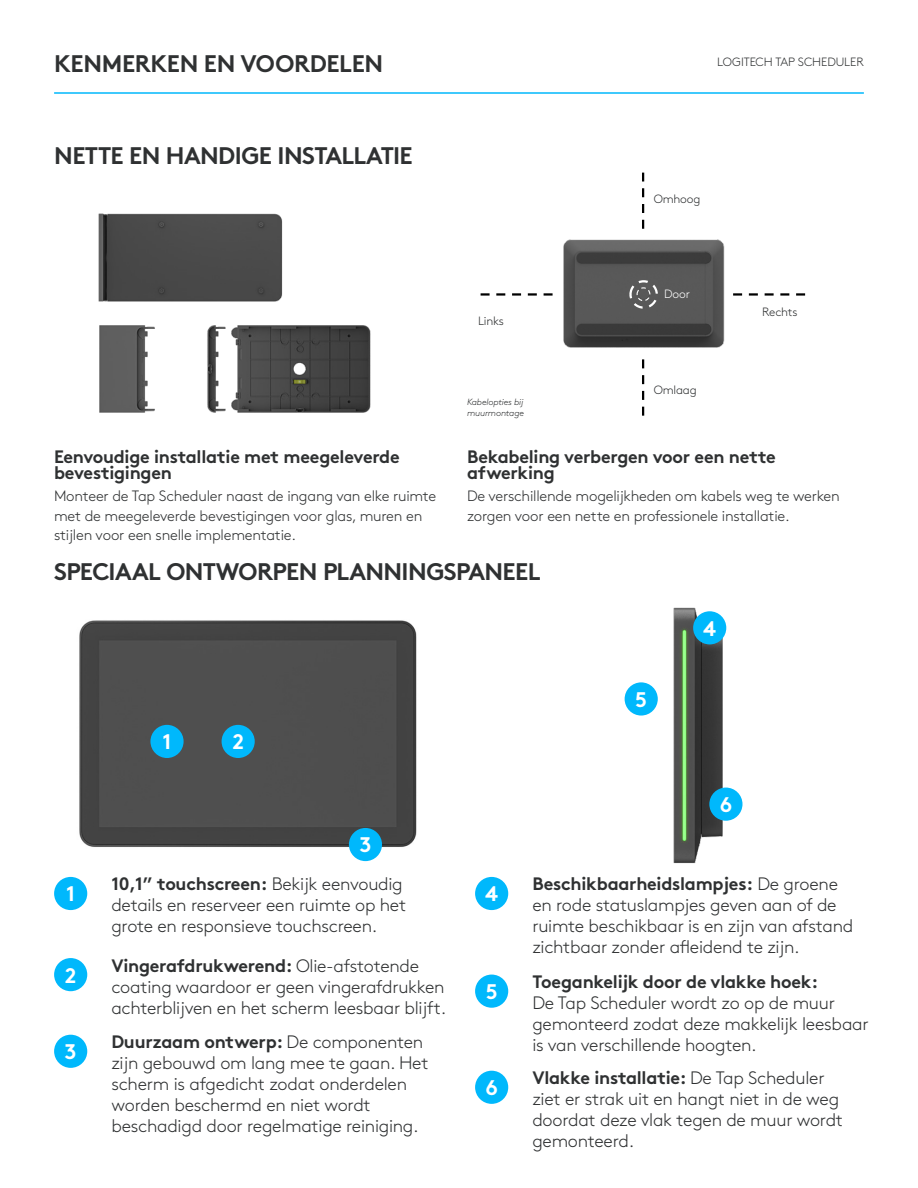
<style>
.page{position:relative;width:918px;height:1188px;background:#fff}
.page>*{position:absolute;margin:0;border:0;box-sizing:border-box;transform-origin:0 0}
.t1{font:700 24px "Brown Pro";letter-spacing:-.025em;color:#2f3132}
.t2{font:700 21.15px "Brown Pro";color:#fff}
.Body_copy{font:300 18px/21px "Brown Pro";letter-spacing:-.015em;color:#2f3132}
.Body_copy-2{font:700 18px/16.5px "Brown Pro";letter-spacing:-.015em;color:#2f3132}
.Body_copy-3{font:300 15px/19.5px "Brown Pro";letter-spacing:-.015em;color:#2f3132}
.Body_copy-4{font:300 12px "Brown Pro";letter-spacing:-.015em;color:#2f3132}
.Body_copy-5{font:300 12px "Brown Pro";color:#fff}
.Body_copy-6{font:italic 300 9px/10.8px "Brown Pro";letter-spacing:-.015em;color:#2f3132}
.s1{font-weight:700}
</style>
<div class="page">
<img style="left:98px;top:213px;width:273px;height:200px">
<hr style="left:54px;top:92px;width:810px;height:2px;background:#00b8fc">
<img style="left:69px;top:620px;width:348px;height:257px">
<div style="left:54px;top:877px;width:33px;height:33px;background:#00b8fc;border-radius:50%"></div>
<div style="left:475px;top:877px;width:33px;height:33px;background:#00b8fc;border-radius:50%"></div>
<div style="left:150px;top:725px;width:34px;height:33px;background:#00b8fc;border-radius:50%"></div>
<div style="left:54px;top:958px;width:33px;height:33px;background:#00b8fc;border-radius:50%"></div>
<div style="left:475px;top:975px;width:33px;height:33px;background:#00b8fc;border-radius:50%"></div>
<div style="left:222px;top:725px;width:33px;height:33px;background:#00b8fc;border-radius:50%"></div>
<div style="left:54px;top:1035px;width:33px;height:33px;background:#00b8fc;border-radius:50%"></div>
<div style="left:475px;top:1071px;width:33px;height:33px;background:#00b8fc;border-radius:50%"></div>
<div style="left:349px;top:828px;width:33px;height:33px;background:#00b8fc;border-radius:50%"></div>
<img style="left:563px;top:239px;width:162px;height:109px">
<svg style="left:642px;top:359px;width:2px;height:57px"></svg>
<svg style="left:642px;top:173px;width:2px;height:56px"></svg>
<svg style="left:481px;top:293px;width:72px;height:3px"></svg>
<div style="left:629px;top:280px;width:29px;height:29px;border:2px dashed #fff;border-radius:50%"></div>
<div style="left:637px;top:287px;width:13px;height:14px;border:1px dashed #fff;border-radius:50%"></div>
<svg style="left:733px;top:293px;width:73px;height:3px"></svg>
<img style="left:624px;top:607px;width:119px;height:257px">
<div style="left:625px;top:682px;width:33px;height:34px;background:#00b8fc;border-radius:50%"></div>
<div style="left:693px;top:611px;width:33px;height:33px;background:#00b8fc;border-radius:50%"></div>
<div style="left:709px;top:788px;width:34px;height:33px;background:#00b8fc;border-radius:50%"></div>
<h2 class="t1" style="left:54px;top:44px;width:331px">KENMERKEN EN VOORDELEN</h2>
<h6 class="Body_copy-4" style="left:717px;top:53px;width:148px">LOGITECH TAP SCHEDULER</h6>
<p class="t1" style="left:54px;top:136px;width:360px">NETTE EN HANDIGE INSTALLATIE</p>
<p class="Body_copy-4" style="left:654px;top:190px;width:48px">Omhoog</p>
<p class="Body_copy-2" style="left:54px;top:446px;width:347px">Eenvoudige installatie met meegeleverde bevestigingen</p>
<p class="Body_copy-3" style="left:54px;top:485px;width:384px">Monteer de Tap Scheduler naast de ingang van elke ruimte met de meegeleverde bevestigingen voor glas, muren en stijlen voor een snelle implementatie.</p>
<p class="Body_copy-4" style="left:478px;top:312px;width:27px">Links</p>
<p class="Body_copy-6" style="left:467px;top:396px;width:59px">Kabelopties bij muurmontage</p>
<p class="Body_copy-5" style="left:664px;top:285px;width:27px">Door</p>
<p class="Body_copy-4" style="left:654px;top:381px;width:44px">Omlaag</p>
<p class="Body_copy-4" style="left:762px;top:303px;width:37px">Rechts</p>
<p class="Body_copy-2" style="left:467px;top:446px;width:310px">Bekabeling verbergen voor een nette afwerking</p>
<p class="Body_copy-3" style="left:467px;top:485px;width:374px">De verschillende mogelijkheden om kabels weg te werken zorgen voor een nette en professionele installatie.</p>
<p class="t1" style="left:54px;top:552px;width:488px">SPECIAAL ONTWORPEN PLANNINGSPANEEL</p>
<p class="t2" style="left:163px;top:725px;width:10px">1</p>
<p class="t2" style="left:232px;top:725px;width:13px">2</p>
<p class="t2" style="left:359px;top:828px;width:14px">3</p>
<p class="t2" style="left:635px;top:682px;width:13px">5</p>
<p class="t2" style="left:703px;top:611px;width:14px">4</p>
<p class="t2" style="left:720px;top:788px;width:14px">6</p>
<p class="Body_copy" style="left:111px;top:872px;width:296px"><span class="s1">10,1” touchscreen:</span> Bekijk eenvoudig details en reserveer een ruimte op het grote en responsieve touchscreen.</p>
<p class="Body_copy" style="left:532px;top:872px;width:322px"><span class="s1">Beschikbaarheidslampjes:</span> De groene en rode statuslampjes geven aan of de ruimte beschikbaar is en zijn van afstand zichtbaar zonder afleidend te zijn.</p>
<p class="t2" style="left:66px;top:877px;width:10px">1</p>
<p class="t2" style="left:485px;top:877px;width:14px">4</p>
<p class="Body_copy" style="left:111px;top:954px;width:336px"><span class="s1">Vingerafdrukwerend:</span> Olie-afstotende coating waardoor er geen vingerafdrukken achterblijven en het scherm leesbaar blijft.</p>
<p class="t2" style="left:65px;top:958px;width:13px">2</p>
<p class="Body_copy" style="left:532px;top:970px;width:338px"><span class="s1">Toegankelijk door de vlakke hoek:<br></span>De Tap Scheduler wordt zo op de muur gemonteerd zodat deze makkelijk leesbaar is van verschillende hoogten.</p>
<p class="t2" style="left:486px;top:975px;width:13px">5</p>
<p class="Body_copy" style="left:111px;top:1030px;width:319px"><span class="s1">Duurzaam ontwerp:</span> De componenten zijn gebouwd om lang mee te gaan. Het scherm is afgedicht zodat onderdelen worden beschermd en niet wordt beschadigd door regelmatige reiniging.</p>
<p class="t2" style="left:65px;top:1035px;width:14px">3</p>
<p class="Body_copy" style="left:532px;top:1066px;width:312px"><span class="s1">Vlakke installatie:</span> De Tap Scheduler ziet er strak uit en hangt niet in de weg doordat deze vlak tegen de muur wordt gemonteerd.</p>
<p class="t2" style="left:485px;top:1071px;width:14px">6</p>
</div>
